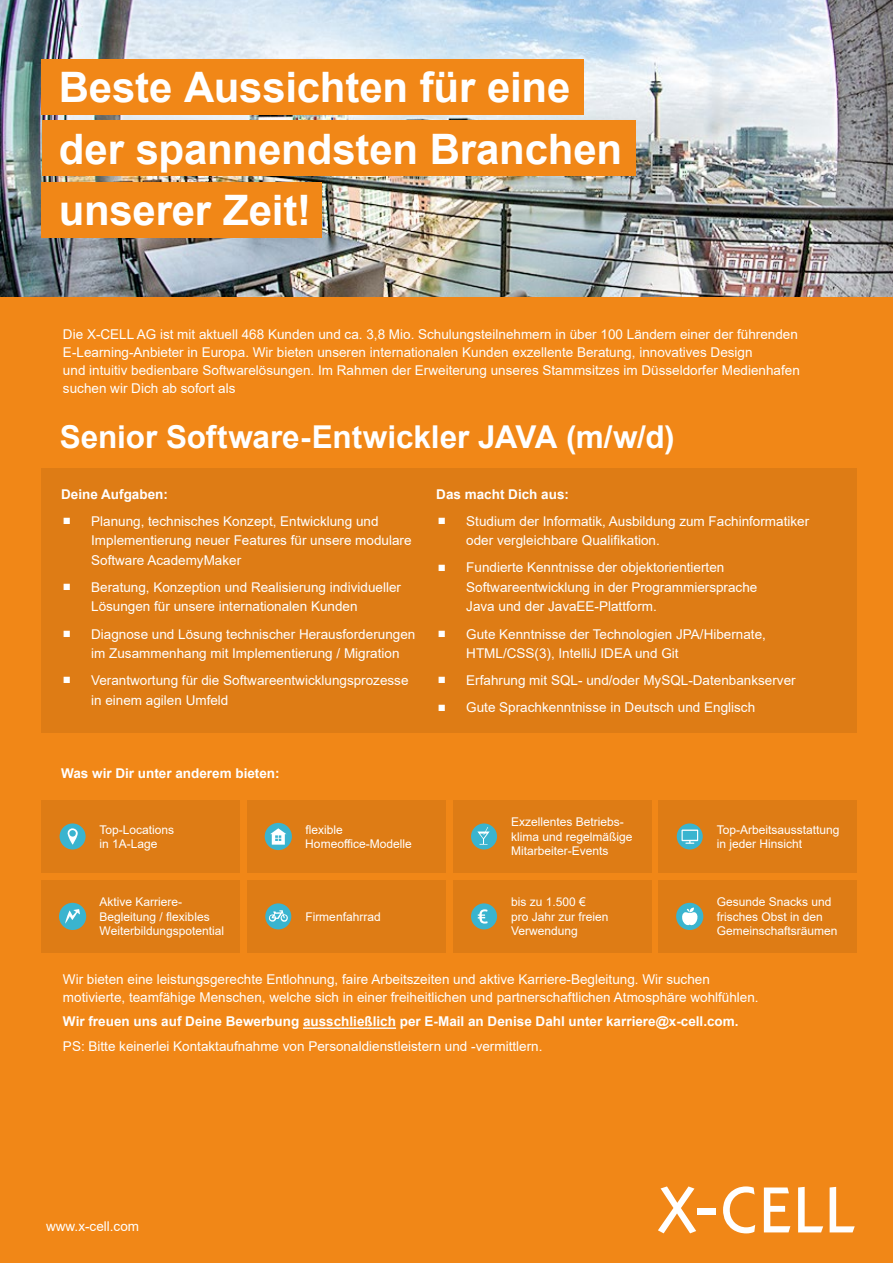
<style>
.page{position:relative;width:893px;height:1263px;background:#fff}
.page>*{position:absolute;margin:0;border:0;box-sizing:border-box;transform-origin:0 0}
.t1{font:700 42px/61.2px "Arial";letter-spacing:-.005em;color:#fff}
.t2{font:700 31.5px "Arial";letter-spacing:-.005em;color:#fff}
.t3{font:13.5px/19.5px "Arial";color:#fff}
.t4{font:700 13.5px/25.7px "Arial";color:#fff}
.Absatzformat_1{font:12px/14.4px "Arial";color:#fff}
.s1{font-weight:400}
</style>
<div class="page">
<img style="left:0;top:0;width:893px;height:298px">
<div style="left:0;top:298px;width:893px;height:965px;background:#f18717"></div>
<svg style="left:658px;top:1186px;width:38px;height:47px"></svg>
<svg style="left:723px;top:1186px;width:32px;height:47px"></svg>
<svg style="left:764px;top:1187px;width:26px;height:45px"></svg>
<svg style="left:798px;top:1187px;width:25px;height:45px"></svg>
<svg style="left:830px;top:1187px;width:25px;height:45px"></svg>
<div style="left:697px;top:1208px;width:18px;height:6px;background:#fff"></div>
<div style="left:42px;top:60px;width:542px;height:55px;background:#f18717"></div>
<div style="left:42px;top:121px;width:594px;height:55px;background:#f18717"></div>
<div style="left:42px;top:182px;width:280px;height:55px;background:#f18717"></div>
<div style="left:42px;top:468px;width:815px;height:265px;background:#de7c15"></div>
<div style="left:42px;top:800px;width:198px;height:73px;background:#de7c15"></div>
<div style="left:60px;top:823px;width:26px;height:26px;background:#3ab4cf;border-radius:50%"></div>
<svg style="left:68px;top:828px;width:10px;height:17px"></svg>
<div style="left:247px;top:800px;width:198px;height:73px;background:#de7c15"></div>
<div style="left:265px;top:823px;width:27px;height:27px;background:#3ab4cf;border-radius:50%"></div>
<svg style="left:270px;top:828px;width:16px;height:17px"></svg>
<div style="left:453px;top:800px;width:198px;height:73px;background:#de7c15"></div>
<div style="left:471px;top:823px;width:26px;height:26px;background:#3ab4cf;border-radius:50%"></div>
<svg style="left:477px;top:827px;width:13px;height:18px"></svg>
<div style="left:659px;top:800px;width:198px;height:73px;background:#de7c15"></div>
<div style="left:677px;top:823px;width:26px;height:26px;background:#3ab4cf;border-radius:50%"></div>
<svg style="left:681px;top:829px;width:17px;height:15px"></svg>
<div style="left:42px;top:880px;width:198px;height:72px;background:#de7c15"></div>
<div style="left:59px;top:903px;width:27px;height:27px;background:#3ab4cf;border-radius:50%"></div>
<svg style="left:65px;top:909px;width:15px;height:15px"></svg>
<div style="left:247px;top:880px;width:198px;height:72px;background:#de7c15"></div>
<div style="left:265px;top:903px;width:26px;height:26px;background:#3ab4cf;border-radius:50%"></div>
<svg style="left:269px;top:910px;width:19px;height:12px"></svg>
<div style="left:453px;top:880px;width:198px;height:72px;background:#de7c15"></div>
<div style="left:471px;top:903px;width:26px;height:26px;background:#3ab4cf;border-radius:50%"></div>
<svg style="left:478px;top:909px;width:10px;height:14px"></svg>
<div style="left:659px;top:880px;width:198px;height:72px;background:#de7c15"></div>
<div style="left:676px;top:903px;width:27px;height:27px;background:#3ab4cf;border-radius:50%"></div>
<svg style="left:682px;top:907px;width:16px;height:19px"></svg>
<hr style="left:303px;top:1027px;width:93px;height:2px;background:#fff">
<h1 class="t1" style="left:59px;top:58px;width:565px">Beste Aussichten für eine der spannendsten Branchen unserer Zeit!</h1>
<p class="t3" style="left:63px;top:326px;width:738px;line-height:18px">Die X-CELL AG ist mit aktuell 468 Kunden und ca. 3,8 Mio. Schulungsteilnehmern in über 100 Ländern einer der führenden E-Learning-Anbieter in Europa. Wir bieten unseren internationalen Kunden exzellente Beratung, innovatives Design<br>und intuitiv bedienbare Softwarelösungen. Im Rahmen der Erweiterung unseres Stammsitzes im Düsseldorfer Medienhafen suchen wir Dich ab sofort als</p>
<p class="t2" style="left:60px;top:415px;width:616px">Senior Software-Entwickler JAVA (m/w/d)</p>
<p class="t4" style="left:436px;top:481px;width:134px">Das macht Dich aus:</p>
<p class="t3" style="left:466px;top:511px;width:344px;text-indent:-28px">■ Studium der Informatik, Ausbildung zum Fachinformatiker oder vergleichbare Qualifikation.</p>
<p class="t3" style="left:466px;top:558px;width:293px;text-indent:-28px">■ Fundierte Kenntnisse der objektorientierten<br>Softwareentwicklung in der Programmiersprache<br>Java und der JavaEE-Plattform.</p>
<p class="t3" style="left:466px;top:624px;width:301px;text-indent:-28px">■ Gute Kenntnisse der Technologien JPA/Hibernate,<br>HTML/CSS(3), IntelliJ IDEA und Git</p>
<p class="t3" style="left:438px;top:671px;width:359px">■ Erfahrung mit SQL- und/oder MySQL-Datenbankserver</p>
<p class="t3" style="left:438px;top:698px;width:319px">■ Gute Sprachkenntnisse in Deutsch und Englisch</p>
<p class="t4" style="left:61px;top:481px;width:108px">Deine Aufgaben:</p>
<p class="t3" style="left:91px;top:511px;width:322px;text-indent:-28px">■ Planung, technisches Konzept, Entwicklung und<br>Implementierung neuer Features für unsere modulare<br>Software AcademyMaker</p>
<p class="t3" style="left:91px;top:577px;width:311px;text-indent:-28px">■ Beratung, Konzeption und Realisierung individueller<br>Lösungen für unsere internationalen Kunden</p>
<p class="t3" style="left:91px;top:624px;width:326px;text-indent:-28px">■ Diagnose und Lösung technischer Herausforderungen im Zusammenhang mit Implementierung / Migration</p>
<p class="t3" style="left:91px;top:671px;width:319px;text-indent:-28px">■ Verantwortung für die Softwareentwicklungsprozesse in einem agilen Umfeld</p>
<p class="t4" style="left:61px;top:761px;width:220px">Was wir Dir unter anderem bieten:</p>
<p class="Absatzformat_1" style="left:100px;top:822px;width:76px">Top-Locations in 1A-Lage</p>
<p class="Absatzformat_1" style="left:305px;top:822px;width:108px">flexible<br>Homeoffice-Modelle</p>
<p class="Absatzformat_1" style="left:511px;top:815px;width:123px">Exzellentes Betriebs&shy;klima und regelmäßige<br>Mitarbeiter-Events</p>
<p class="Absatzformat_1" style="left:717px;top:822px;width:124px">Top-Arbeitsausstattung in jeder Hinsicht</p>
<p class="Absatzformat_1" style="left:100px;top:895px;width:126px">Aktive Karriere-<br>Begleitung / flexibles<br>Weiterbildungspotential</p>
<p class="Absatzformat_1" style="left:305px;top:909px;width:77px">Firmenfahrrad</p>
<p class="Absatzformat_1" style="left:511px;top:895px;width:99px">bis zu 1.500 €<br>pro Jahr zur freien<br>Verwendung</p>
<p class="Absatzformat_1" style="left:717px;top:895px;width:122px">Gesunde Snacks und frisches Obst in den<br>Gemeinschaftsräumen</p>
<p class="t3" style="left:63px;top:970px;width:697px;line-height:18px">Wir bieten eine leistungsgerechte Entlohnung, faire Arbeitszeiten und aktive Karriere-Begleitung. Wir suchen motivierte, teamfähige Menschen, welche sich in einer freiheitlichen und partnerschaftlichen Atmosphäre wohlfühlen.</p>
<p class="t4" style="left:63px;top:1008px;width:677px">Wir freuen uns auf Deine Bewerbung ausschließlich per E-Mail an Denise Dahl unter karriere@x-cell.com.<br><span class="s1">PS: Bitte keinerlei Kontaktaufnahme von Personaldienstleistern und -vermittlern.</span></p>
<p class="t3" style="left:46px;top:1217px;width:95px">www.x-cell.com</p>
</div>
